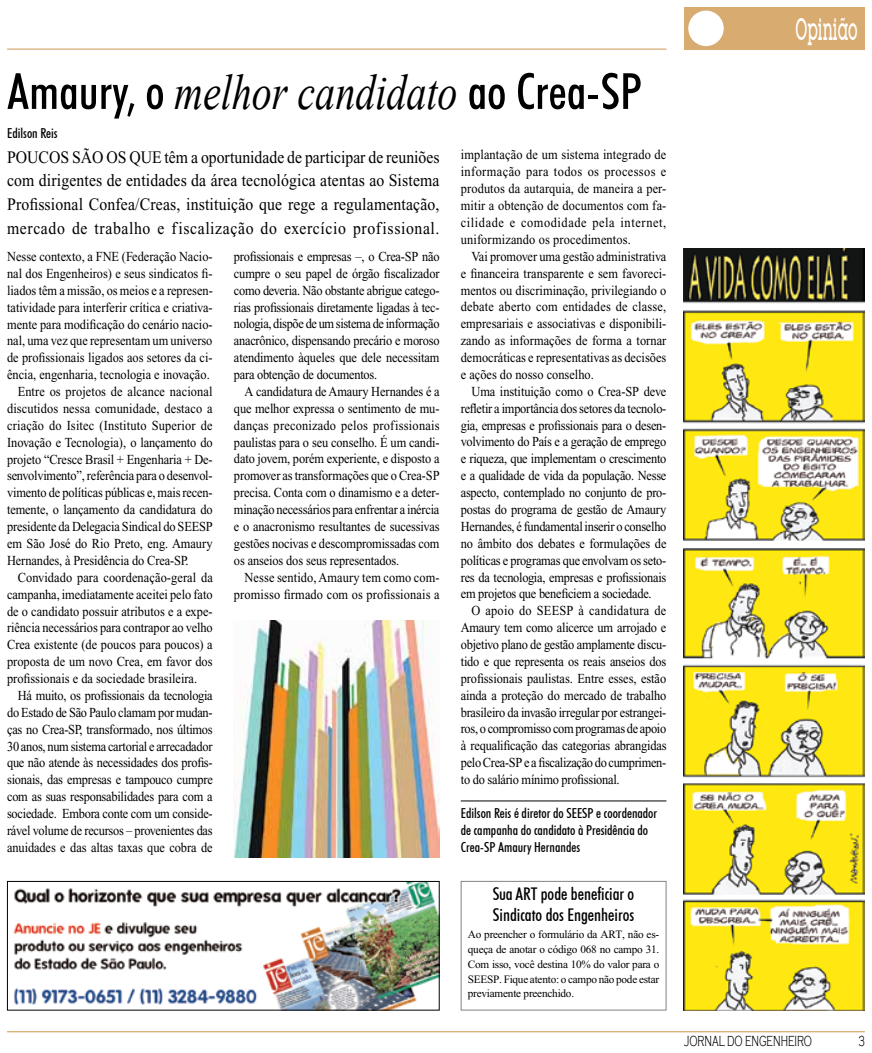
<style>
.page{position:relative;width:872px;height:1053px;background:#fff}
.page>*{position:absolute;margin:0;border:0;box-sizing:border-box;transform-origin:0 0}
.t1{font:500 condensed 50px "Futura BT";color:#000}
.t2{font:500 30px "Lubalin Graph IT Cby BT";color:#fff;scale:.5 1}
.t3{font:17.5px/23.8px "Times New Roman";letter-spacing:.04em;color:#000;text-align:justify;scale:.9 1}
.t4{font:500 condensed 17.5px/21px "Futura BT";color:#000}
.t5{font:300 15px "Copperplate Gothic";color:#000;scale:.6 1}
.t6{font:13.75px/16.9px "Times New Roman";letter-spacing:-.005em;color:#000;text-align:justify;scale:.9 1}
.t7{font:500 condensed 13.75px/16.9px "Futura BT";color:#000}
.t8{font:13.75px "Times New Roman";letter-spacing:.015em;color:#000;scale:.9 1}
.t9{font:11.25px/14.9px "Times New Roman";letter-spacing:-.02em;color:#000;text-align:justify}
.s1{font-family:"Times New Roman";font-weight:400;font-style:italic;font-stretch:normal}
</style>
<div class="page">
<div style="left:684px;top:7px;width:181px;height:43px;background:#d8ab71"></div>
<div style="left:688px;top:11px;width:35px;height:35px;background:#fff;border-radius:50%"></div>
<hr style="left:7px;top:48px;width:659px;height:2px;background:#d8ab71">
<hr style="left:7px;top:1030px;width:858px;height:2px;background:#d8ab71">
<hr style="left:461px;top:800px;width:205px;height:1px;background:#000">
<div style="left:461px;top:881px;width:205px;height:129px;border:1px solid #808285"></div>
<img style="left:13px;top:883px;width:424px;height:125px">
<div style="left:7px;top:881px;width:432px;height:129px;border:1px solid #000"></div>
<img style="left:234px;top:620px;width:205px;height:237px">
<img style="left:684px;top:248px;width:181px;height:762px">
<h1 class="t1" style="left:7px;top:61px;width:636px">Amaury, o <span class="s1">melhor candidato</span> ao Crea-SP</h1>
<p class="t7" style="left:7px;top:125px;width:52px">Edilson Reis</p>
<p class="t3" style="left:7px;top:145px;width:23px">Poucos</p>
<p class="t3" style="left:7px;top:145px;width:482px;text-indent:65px">são os que têm a oportunidade de participar de reuniões com dirigentes de entidades da área tecnológica atentas ao Sistema Profissional Confea/Creas, instituição que rege a regulamentação, mercado de trabalho e fiscalização do exercício profissional.</p>
<p class="t6" style="left:461px;top:146px;width:230px">implantação de um sistema integrado de informação para todos os processos e produtos da autarquia, de maneira a per&shy;mitir a obtenção de documentos com fa&shy;cilidade e comodidade pela internet, uniformizando os procedimentos.</p>
<p class="t6" style="left:461px;top:248px;width:230px;text-indent:11px">Vai promover uma gestão administrativa e financeira transparente e sem favoreci&shy;mentos ou discriminação, privilegiando o debate aberto com entidades de classe, empresariais e associativas e disponibili&shy;zando as informações de forma a tornar democráticas e representativas as decisões e ações do nosso conselho.</p>
<p class="t6" style="left:461px;top:383px;width:230px;text-indent:11px">Uma instituição como o Crea-SP deve refletir a importância dos setores da tecnolo&shy;gia, empresas e profissionais para o desen&shy;volvimento do País e a geração de emprego e riqueza, que implementam o crescimento e a qualidade de vida da população. Nesse aspecto, contemplado no conjunto de pro&shy;postas do programa de gestão de Amaury Hernandes, é fundamental inserir o conselho no âmbito dos debates e formulações de políticas e programas que envolvam os seto&shy;res da tecnologia, empresas e profissionais em projetos que beneficiem a sociedade.</p>
<p class="t6" style="left:461px;top:602px;width:230px;text-indent:11px">O apoio do SEESP à candidatura de Amaury tem como alicerce um arrojado e objetivo plano de gestão amplamente discu&shy;tido e que representa os reais anseios dos profissionais paulistas. Entre esses, estão ainda a proteção do mercado de trabalho brasileiro da invasão irregular por estrangei&shy;ros, o compromisso com programas de apoio à requalificação das categorias abrangidas pelo Crea-SP e a fiscalização do cumprimen&shy;to do salário mínimo profissional.</p>
<p class="t7" style="left:461px;top:804px;width:198px">Edilson Reis é diretor do SEESP e coordenador de campanha do candidato à Presidência do<br>Crea-SP Amaury Hernandes</p>
<p class="t6" style="left:234px;top:248px;width:230px">profissionais e empresas –, o Crea-SP não cumpre o seu papel de órgão fiscalizador como deveria. Não obstante abrigue catego&shy;rias profissionais diretamente ligadas à tec&shy;nologia, dispõe de um sistema de informação anacrônico, dispensando precário e moroso atendimento àqueles que dele necessitam para obtenção de documentos.</p>
<p class="t6" style="left:234px;top:383px;width:230px;text-indent:11px">A candidatura de Amaury Hernandes é a que melhor expressa o sentimento de mu&shy;danças preconizado pelos profissionais paulistas para o seu conselho. É um candi&shy;dato jovem, porém experiente, e disposto a promover as transformações que o Crea-SP precisa. Conta com o dinamismo e a deter&shy;minação necessários para enfrentar a inércia e o anacronismo resultantes de sucessivas gestões nocivas e descompromissadas com os anseios dos seus representados.</p>
<p class="t6" style="left:234px;top:568px;width:230px;text-align:right">Nesse sentido, Amaury tem como com&shy;promisso firmado com os profissionais a</p>
<p class="t6" style="left:7px;top:248px;width:230px">Nesse contexto, a FNE (Federação Nacio-</p>
<p class="t6" style="left:7px;top:265px;width:230px">nal dos Engenheiros) e seus sindicatos fi-</p>
<p class="t6" style="left:7px;top:282px;width:230px">liados têm a missão, os meios e a represen-</p>
<p class="t6" style="left:7px;top:298px;width:230px">tatividade para interferir crítica e criativa-</p>
<p class="t6" style="left:7px;top:315px;width:230px">mente para modificação do cenário nacio-</p>
<p class="t6" style="left:7px;top:332px;width:230px">nal, uma vez que representam um universo</p>
<p class="t6" style="left:7px;top:349px;width:230px">de profissionais ligados aos setores da ci-</p>
<p class="t6" style="left:7px;top:366px;width:227px">ência, engenharia, tecnologia e inovação.</p>
<p class="t6" style="left:18px;top:383px;width:218px">Entre os projetos de alcance nacional</p>
<p class="t6" style="left:7px;top:400px;width:230px">discutidos nessa comunidade, destaco a</p>
<p class="t8" style="left:7px;top:418px;width:230px">criação do Isitec (Instituto Superior de</p>
<p class="t6" style="left:7px;top:433px;width:230px">Inovação e Tecnologia), o lançamento do</p>
<p class="t6" style="left:7px;top:450px;width:230px">projeto “Cresce Brasil + Engenharia + De-</p>
<p class="t6" style="left:7px;top:467px;width:230px">senvolvimento”, referência para o desenvol-</p>
<p class="t6" style="left:7px;top:484px;width:230px">vimento de políticas públicas e, mais recen-</p>
<p class="t6" style="left:7px;top:501px;width:230px">temente, o lançamento da candidatura do</p>
<p class="t6" style="left:7px;top:518px;width:230px">presidente da Delegacia Sindical do SEESP</p>
<p class="t6" style="left:7px;top:535px;width:230px">em São José do Rio Preto, eng. Amaury</p>
<p class="t6" style="left:7px;top:552px;width:203px">Hernandes, à Presidência do Crea-SP.</p>
<p class="t6" style="left:18px;top:568px;width:218px">Convidado para coordenação-geral da</p>
<p class="t6" style="left:7px;top:585px;width:230px">campanha, imediatamente aceitei pelo fato</p>
<p class="t6" style="left:7px;top:602px;width:230px">de o candidato possuir atributos e a expe-</p>
<p class="t6" style="left:7px;top:619px;width:230px">riência necessários para contrapor ao velho</p>
<p class="t6" style="left:7px;top:636px;width:230px">Crea existente (de poucos para poucos) a</p>
<p class="t6" style="left:7px;top:653px;width:230px">proposta de um novo Crea, em favor dos</p>
<p class="t6" style="left:7px;top:670px;width:213px">profissionais e da sociedade brasileira.</p>
<p class="t6" style="left:18px;top:687px;width:218px">Há muito, os profissionais da tecnologia</p>
<p class="t6" style="left:7px;top:703px;width:230px">do Estado de São Paulo clamam por mudan-</p>
<p class="t6" style="left:7px;top:720px;width:230px">ças no Crea-SP, transformado, nos últimos</p>
<p class="t6" style="left:7px;top:737px;width:230px">30 anos, num sistema cartorial e arrecadador</p>
<p class="t6" style="left:7px;top:754px;width:230px">que não atende às necessidades dos profis-</p>
<p class="t6" style="left:7px;top:771px;width:230px">sionais, das empresas e tampouco cumpre</p>
<p class="t6" style="left:7px;top:788px;width:230px">com as suas responsabilidades para com a</p>
<p class="t6" style="left:7px;top:805px;width:230px">sociedade. Embora conte com um conside-</p>
<p class="t6" style="left:7px;top:822px;width:230px">rável volume de recursos – provenientes das</p>
<p class="t6" style="left:7px;top:838px;width:230px">anuidades e das altas taxas que cobra de</p>
<p class="t4" style="left:493px;top:883px;width:143px">Sua art pode beneficiar o<br>Sindicato dos Engenheiros</p>
<p class="t9" style="left:468px;top:926px;width:193px">Ao preencher o formulário da ART, não es&shy;queça de anotar o código 068 no campo 31.<br>Com isso, você destina 10% do valor para o SEESP. Fique atento: o campo não pode estar previamente preenchido.</p>
<h2 class="t2" style="left:795px;top:11px;width:126px">Opinião</h2>
<p class="t5" style="left:684px;top:1032px;width:22px">JORNAL</p>
<p class="t5" style="left:727px;top:1032px;width:41px">DO ENGENHEIRO</p>
<p class="t5" style="left:858px;top:1032px;width:12px">3</p>
</div>
